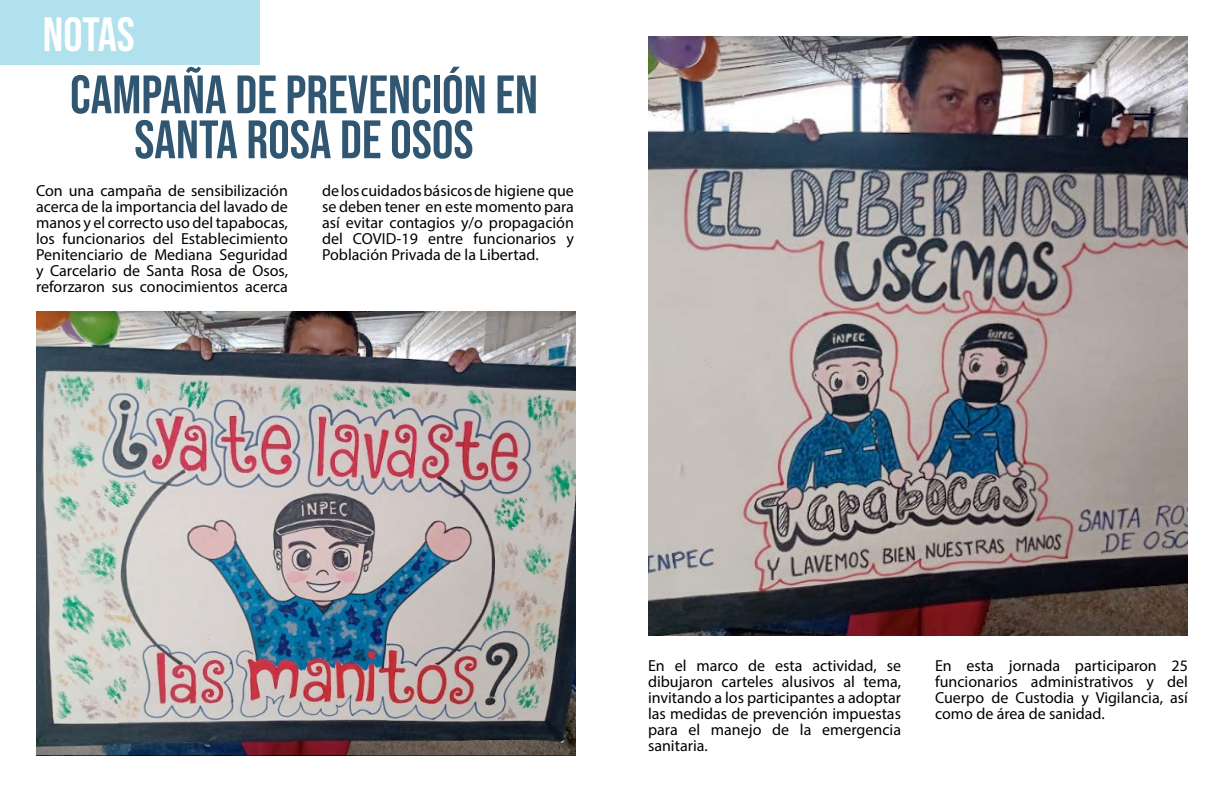
<style>
.page{position:relative;width:1224px;height:792px;background:#fff}
.page>*{position:absolute;margin:0;border:0;box-sizing:border-box;transform-origin:0 0}
.t1{font:54px/45px "Bebas Neue";color:#305671;text-align:center}
.t2{font:48px "Bebas Neue";letter-spacing:-.005em;color:#fff}
.t3{font:16px/16px "Myriad Pro";color:#000;text-align:justify}
</style>
<div class="page">
<div style="left:0;top:0;width:260px;height:64px;background:#b1e1ec"></div>
<img style="left:36px;top:312px;width:540px;height:444px">
<img style="left:648px;top:36px;width:540px;height:599px">
<h2 class="t2" style="left:43px;top:8px;width:93px">NOTAS</h2>
<h1 class="t1" style="left:70px;top:72px;width:470px">CAMPAÑA DE PREVENCIÓN EN<br>SANTA ROSA DE OSOS</h1>
<p class="t3" style="left:36px;top:182px;width:254px">Con una campaña de sensibilización acerca de la importancia del lavado de manos y el correcto uso del tapabocas, los funcionarios del Establecimiento Penitenciario de Mediana Seguridad y Carcelario de Santa Rosa de Osos, reforzaron sus conocimientos acerca</p>
<p class="t3" style="left:322px;top:182px;width:253px">de los cuidados básicos de higiene que se deben tener en este momento para así evitar contagios y/o propagación del COVID-19 entre funcionarios y Población Privada de la Libertad.</p>
<p class="t3" style="left:648px;top:657px;width:255px">En el marco de esta actividad, se dibujaron carteles alusivos al tema, invitando a los participantes a adoptar las medidas de prevención impuestas para el manejo de la emergencia sanitaria.</p>
<p class="t3" style="left:935px;top:657px;width:255px">En esta jornada participaron 25 funcionarios administrativos y del Cuerpo de Custodia y Vigilancia, así como de área de sanidad.</p>
</div>
